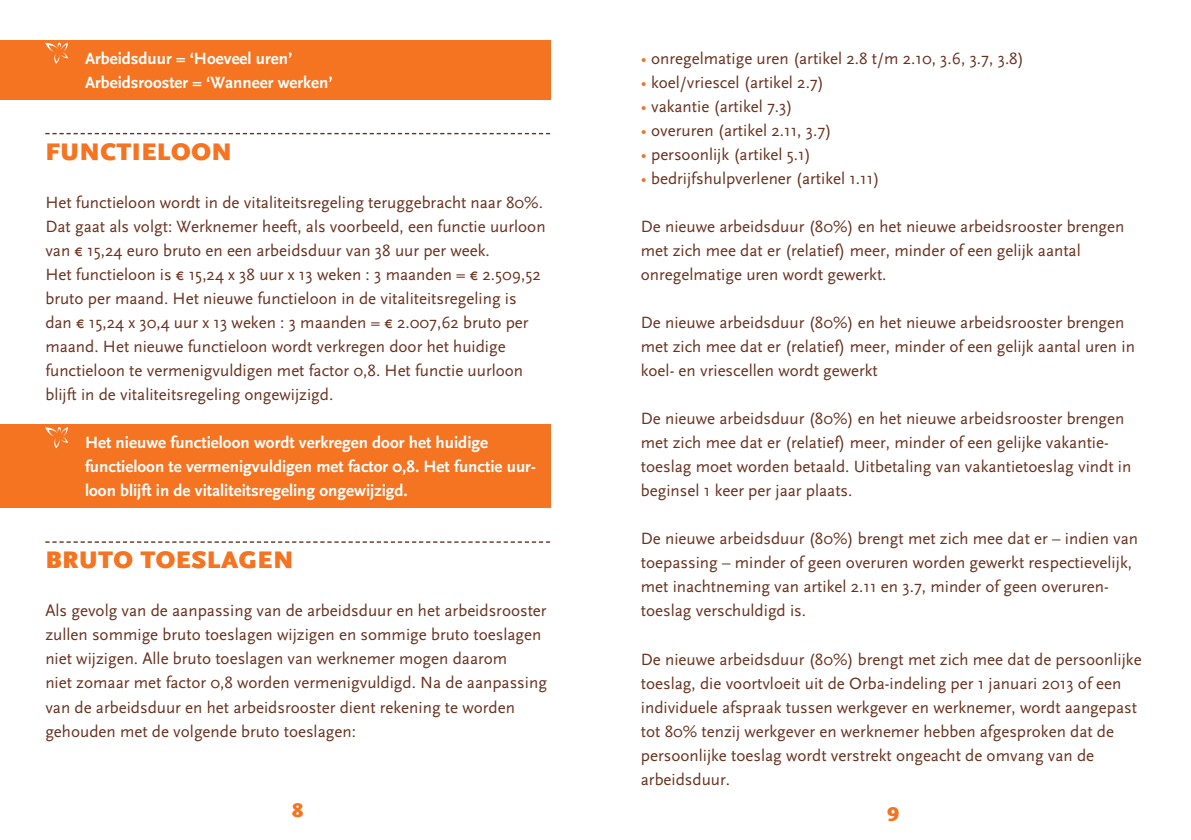
<style>
.page{position:relative;width:1191px;height:840px;background:#fff}
.page>*{position:absolute;margin:0;border:0;box-sizing:border-box;transform-origin:0 0}
.t1{font:900 25px "AD Scala Sans";letter-spacing:.02em;color:#f47421}
.t2{font:900 20px "AD Scala Sans";color:#f47421}
.t3{font:17px/24px "AD Scala Sans";color:#69321f}
.t4{font:700 17px/24px "AD Scala Sans";color:#fff}
.s1{color:#f47421}
</style>
<div class="page">
<div style="left:0;top:424px;width:550px;height:83px;background:#f47421"></div>
<div style="left:0;top:40px;width:550px;height:59px;background:#f47421"></div>
<svg style="left:45px;top:133px;width:505px;height:1px"></svg>
<svg style="left:45px;top:541px;width:505px;height:1px"></svg>
<svg style="left:45px;top:42px;width:23px;height:22px"></svg>
<svg style="left:45px;top:427px;width:23px;height:21px"></svg>
<p class="t4" style="left:85px;top:47px;width:249px">Arbeidsduur = ‘Hoeveel uren’<br>Arbeidsrooster = ‘Wanneer werken’</p>
<h1 class="t1" style="left:45px;top:138px;width:147px">FUNCTIELOON</h1>
<p class="t3" style="left:45px;top:190px;width:502px">Het functieloon wordt in de vitaliteitsregeling teruggebracht naar 80%.<br>Dat gaat als volgt: Werknemer heeft, als voorbeeld, een functie uurloon van € 15,24 euro bruto en een arbeidsduur van 38 uur per week.<br>Het functieloon is € 15,24 x 38 uur x 13 weken : 3 maanden = € 2.509,52 bruto per maand. Het nieuwe functieloon in de vitaliteitsregeling is dan € 15,24 x 30,4 uur x 13 weken : 3 maanden = € 2.007,62 bruto per maand. Het nieuwe functieloon wordt verkregen door het huidige functieloon te vermenigvuldigen met factor 0,8. Het functie uurloon blijft in de vitaliteitsregeling ongewijzigd.</p>
<p class="t4" style="left:85px;top:431px;width:452px">Het nieuwe functieloon wordt verkregen door het huidige functieloon te vermenigvuldigen met factor 0,8. Het functie uur&shy;loon blijft in de vitaliteitsregeling ongewijzigd.</p>
<h1 class="t1" style="left:45px;top:546px;width:128px">BRUTO TOES</h1>
<h1 class="t1" style="left:207px;top:546px;width:33px">LAGEN</h1>
<p class="t3" style="left:45px;top:598px;width:503px">Als gevolg van de aanpassing van de arbeidsduur en het arbeidsrooster zullen sommige bruto toeslagen wijzigen en sommige bruto toeslagen niet wijzigen. Alle bruto toeslagen van werknemer mogen daarom<br>niet zomaar met factor 0,8 worden vermenigvuldigd. Na de aanpassing van de arbeidsduur en het arbeidsrooster dient rekening te worden gehouden met de volgende bruto toeslagen:</p>
<p class="t3" style="left:641px;top:47px;width:384px"><span class="s1">•</span> onregelmatige uren (artikel 2.8 t/m 2.10, 3.6, 3.7, 3.8)</p>
<p class="t3" style="left:641px;top:71px;width:185px"><span class="s1">•</span> koel/vriescel (artikel 2.7)</p>
<p class="t3" style="left:641px;top:95px;width:153px"><span class="s1">•</span> vakantie (artikel 7.3)</p>
<p class="t3" style="left:641px;top:119px;width:192px"><span class="s1">•</span> overuren (artikel 2.11, 3.7)</p>
<p class="t3" style="left:641px;top:143px;width:172px"><span class="s1">•</span> persoonlijk (artikel 5.1)</p>
<p class="t3" style="left:641px;top:167px;width:240px"><span class="s1">•</span> bedrijfshulpverlener (artikel 1.11)</p>
<p class="t3" style="left:641px;top:215px;width:485px">De nieuwe arbeidsduur (80%) en het nieuwe arbeidsrooster brengen met zich mee dat er (relatief) meer, minder of een gelijk aantal onregelmatige uren wordt gewerkt.</p>
<p class="t3" style="left:641px;top:311px;width:495px">De nieuwe arbeidsduur (80%) en het nieuwe arbeidsrooster brengen met zich mee dat er (relatief) meer, minder of een gelijk aantal uren in koel- en vriescellen wordt gewerkt</p>
<p class="t3" style="left:641px;top:407px;width:492px">De nieuwe arbeidsduur (80%) en het nieuwe arbeidsrooster brengen met zich mee dat er (relatief) meer, minder of een gelijke vakantie&shy;toeslag moet worden betaald. Uitbetaling van vakantietoeslag vindt in beginsel 1 keer per jaar plaats.</p>
<p class="t3" style="left:641px;top:527px;width:499px">De nieuwe arbeidsduur (80%) brengt met zich mee dat er – indien van toepassing – minder of geen overuren worden gewerkt respectievelijk, met inachtneming van artikel 2.11 en 3.7, minder of geen overuren&shy;toeslag verschuldigd is.</p>
<p class="t3" style="left:641px;top:647px;width:502px">De nieuwe arbeidsduur (80%) brengt met zich mee dat de persoonlijke toeslag, die voortvloeit uit de Orba-indeling per 1 januari 2013 of een individuele afspraak tussen werkgever en werknemer, wordt aangepast tot 80% tenzij werkgever en werknemer hebben afgesproken dat de persoonlijke toeslag wordt verstrekt ongeacht de omvang van de arbeidsduur.</p>
<p class="t2" style="left:292px;top:799px;width:13px">8</p>
<p class="t2" style="left:887px;top:799px;width:14px">9</p>
</div>
